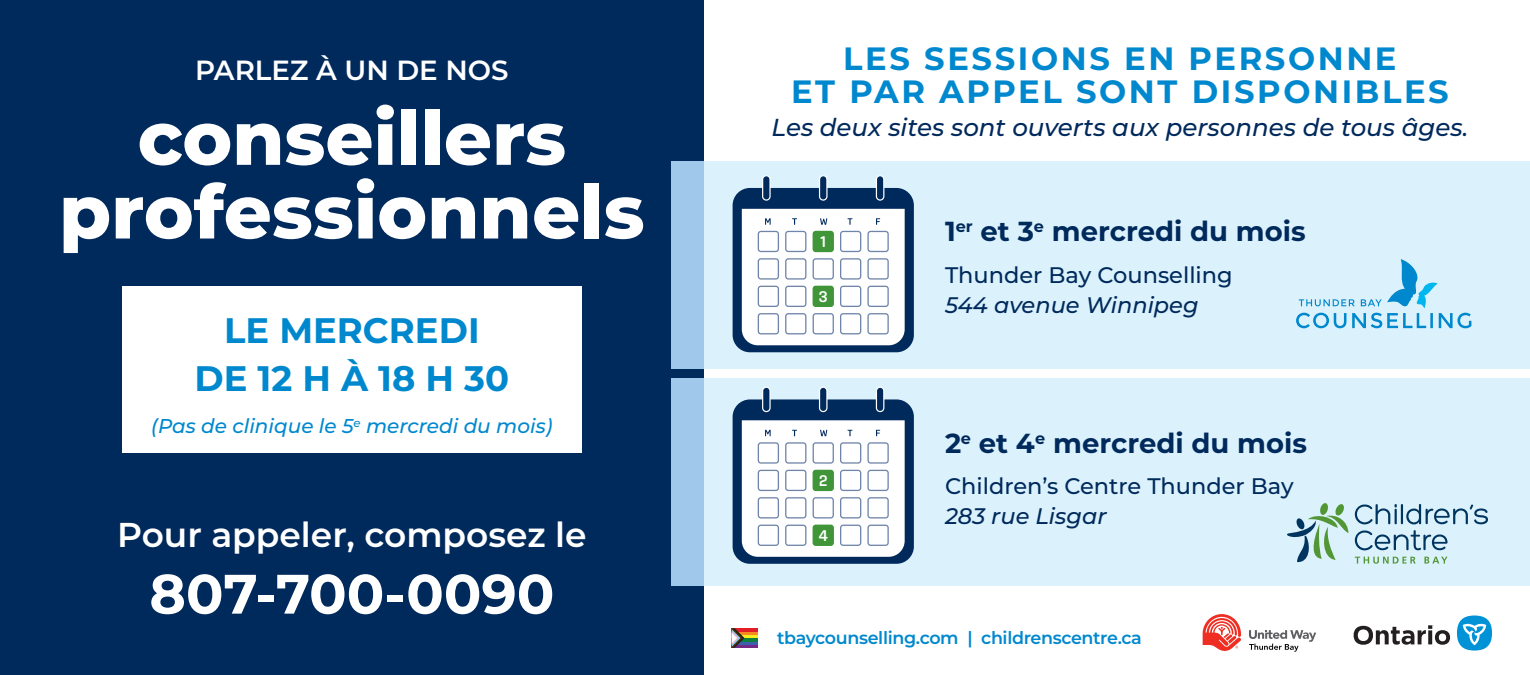
<style>
.page{position:relative;width:1530px;height:675px;background:#fff}
.page>*{position:absolute;margin:0;border:0;box-sizing:border-box;transform-origin:0 0}
.t1{font:800 75px/73.8px "Montserrat";color:#fff;text-align:center}
.t2{font:700 55.5px "Montserrat";color:#fff}
.t3{font:700 35.5px/48px "Montserrat";color:#0088ce;text-align:center}
.t4{font:600 34.5px "Montserrat";color:#fff}
.t5{font:700 32.25px/33px "Montserrat";letter-spacing:.08em;color:#0088ce;text-align:center}
.t6{font:600 27.75px "Montserrat";color:#fff}
.t7{font:700 27.5px "Montserrat";color:#00295c}
.t8{font:italic 500 24.5px "Montserrat";color:#00295c}
.t9{font:500 22.5px/30px "Montserrat";color:#00295c}
.t10{font:italic 500 20px "Montserrat";color:#0088ce}
.t11{font:600 17.5px "Montserrat";letter-spacing:-.02em;color:#0088ce}
.t12{font:600 15.75px "Aglet Sans";color:#fff}
.s1{font-style:italic}
</style>
<div class="page">
<div style="left:0;top:0;width:704px;height:675px;background:#00295c"></div>
<div style="left:671px;top:379px;width:859px;height:207px;background:#dbf2fc"></div>
<div style="left:671px;top:161px;width:859px;height:207px;background:#dbf2fc"></div>
<div style="left:733px;top:399px;width:181px;height:165px;background:#00295c;border-radius:17px"></div>
<div style="left:763px;top:387px;width:7px;height:25px;background:#00295c;border-radius:4px"></div>
<div style="left:762px;top:387px;width:9px;height:25px;border:1px solid #fff;border-radius:4px"></div>
<div style="left:820px;top:387px;width:7px;height:25px;background:#00295c;border-radius:4px"></div>
<div style="left:819px;top:387px;width:9px;height:25px;border:1px solid #fff;border-radius:4px"></div>
<div style="left:876px;top:387px;width:8px;height:25px;background:#00295c;border-radius:4px"></div>
<div style="left:876px;top:387px;width:8px;height:25px;border:1px solid #fff;border-radius:4px"></div>
<svg style="left:742px;top:420px;width:163px;height:137px;background:#e8eded"></svg>
<div style="left:733px;top:188px;width:181px;height:164px;background:#00295c;border-radius:17px"></div>
<div style="left:763px;top:176px;width:7px;height:24px;background:#00295c;border-radius:4px"></div>
<div style="left:762px;top:175px;width:9px;height:26px;border:1px solid #fff;border-radius:4px"></div>
<div style="left:820px;top:176px;width:7px;height:24px;background:#00295c;border-radius:4px"></div>
<div style="left:819px;top:175px;width:9px;height:26px;border:1px solid #fff;border-radius:4px"></div>
<div style="left:876px;top:176px;width:8px;height:24px;background:#00295c;border-radius:4px"></div>
<div style="left:876px;top:175px;width:8px;height:26px;border:1px solid #fff;border-radius:4px"></div>
<svg style="left:742px;top:209px;width:163px;height:136px;background:#e9eeee"></svg>
<svg style="left:1296px;top:259px;width:175px;height:69px"></svg>
<svg style="left:1287px;top:503px;width:61px;height:60px"></svg>
<svg style="left:1355px;top:557px;width:61px;height:7px"></svg>
<svg style="left:1424px;top:557px;width:24px;height:7px"></svg>
<svg style="left:1355px;top:504px;width:133px;height:46px"></svg>
<div style="left:122px;top:287px;width:459px;height:166px;background:#fff"></div>
<svg style="left:744px;top:644px;width:14px;height:4px"></svg>
<hr style="left:732px;top:641px;width:26px;height:3px;background:#3e60ac">
<hr style="left:732px;top:638px;width:26px;height:3px;background:#0e7f3f">
<hr style="left:732px;top:635px;width:26px;height:3px;background:#f5ed1e">
<hr style="left:732px;top:632px;width:26px;height:3px;background:#f68c21">
<hr style="left:732px;top:628px;width:26px;height:4px;background:#e21f28">
<svg style="left:732px;top:628px;width:12px;height:20px"></svg>
<svg style="left:1354px;top:625px;width:96px;height:20px"></svg>
<div style="left:1457px;top:616px;width:35px;height:35px;background:#0092d6;border-radius:50%"></div>
<svg style="left:1463px;top:623px;width:23px;height:22px"></svg>
<svg style="left:1203px;top:614px;width:38px;height:37px"></svg>
<svg style="left:1249px;top:630px;width:67px;height:22px"></svg>
<div style="left:671px;top:379px;width:33px;height:207px;background:#a0c8ea"></div>
<div style="left:671px;top:161px;width:33px;height:207px;background:#a0c8ea"></div>
<p class="t6" style="left:195px;top:50px;width:315px">PARLEZ À UN DE NOS</p>
<p class="t1" style="left:59px;top:97px;width:587px">conseillers professionnels</p>
<p class="t3" style="left:195px;top:304px;width:316px">LE MERCREDI<br>DE 12 H À 18 H 30</p>
<p class="t10" style="left:151px;top:412px;width:403px">(Pas de clinique le 5<sup>e</sup> mercredi du mois)</p>
<p class="t4" style="left:117px;top:511px;width:471px">Pour appeler, composez le</p>
<p class="t2" style="left:149px;top:554px;width:407px">807-700-0090</p>
<p class="t5" style="left:791px;top:40px;width:659px">LES SESSIONS EN PERSONNE<br>ET PAR APPEL SONT DISPONIBLES</p>
<p class="t8" style="left:772px;top:110px;width:698px">Les deux sites sont ouverts aux personnes de tous âges.</p>
<p class="t12" style="left:820px;top:232px;width:8px">1</p>
<p class="t12" style="left:819px;top:287px;width:10px">3</p>
<p class="t12" style="left:819px;top:471px;width:10px">2</p>
<p class="t12" style="left:819px;top:526px;width:11px">4</p>
<p class="t7" style="left:945px;top:212px;width:362px">1<sup>er</sup> et 3<sup>e</sup> mercredi du mois</p>
<p class="t9" style="left:945px;top:259px;width:289px">Thunder Bay Counselling<br><span class="s1">544 avenue Winnipeg</span></p>
<p class="t7" style="left:945px;top:423px;width:364px">2<sup>e</sup> et 4<sup>e</sup> mercredi du mois</p>
<p class="t9" style="left:945px;top:470px;width:350px">Children’s Centre Thunder Bay<br><span class="s1">283 rue Lisgar</span></p>
<p class="t11" style="left:777px;top:626px;width:366px">tbaycounselling.com | childrenscentre.ca</p>
</div>
